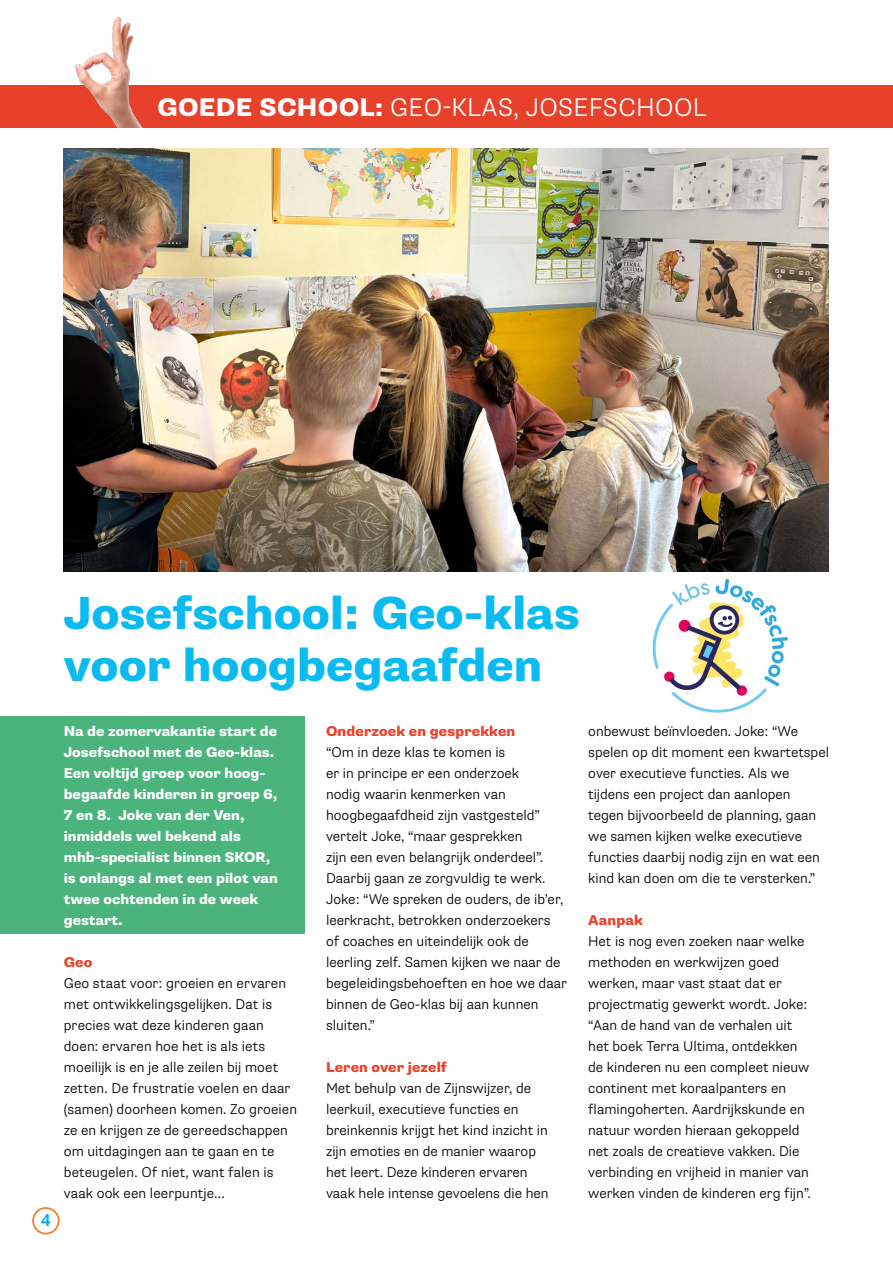
<style>
.page{position:relative;width:893px;height:1263px;background:#fff}
.page>*{position:absolute;margin:0;border:0;box-sizing:border-box;transform-origin:0 0}
.t1{font:800 46.5px/52.5px "Supria Sans";color:#0bbbef}
.t2{font:300 25.5px "Supria Sans";letter-spacing:.015em;color:#fff}
.t3{font:500 17.55px "Franklin Gothic URW";color:#00abe4}
.t4{font:300 14.25px/21px "Supria Sans";color:#000}
.t5{font:800 14.25px/21px "Supria Sans";color:#fff}
.t6{font:800 14.25px "Supria Sans";letter-spacing:.01em;color:#e8412b}
.s1{font-weight:800}
</style>
<div class="page">
<img style="left:652px;top:578px;width:137px;height:135px">
<div style="left:0;top:85px;width:893px;height:42px;background:#e8412b"></div>
<img style="left:74px;top:17px;width:68px;height:110px">
<div style="left:0;top:716px;width:305px;height:218px;background:#4bb37c"></div>
<div style="left:32px;top:1207px;width:28px;height:27px;border:2px solid #ef7e26;border-radius:50%"></div>
<img style="left:64px;top:148px;width:764px;height:423px">
<h2 class="t2" style="left:158px;top:92px;width:551px"><span class="s1">GOEDE SCHOOL:</span> GEO-KLAS, JOSEFSCHOOL</h2>
<h1 class="t1" style="left:64px;top:588px;width:517px">Josefschool: Geo-klas voor hoogbegaafden</h1>
<p class="t3" style="left:41px;top:1209px;width:12px">4</p>
<p class="t5" style="left:64px;top:721px;width:216px">Na de zomervakantie start de<br>Josefschool met de Geo-klas.<br>Een voltijd groep voor hoog&shy;begaafde kinderen in groep 6,<br>7 en 8. Joke van der Ven, inmiddels wel bekend als mhb-specialist binnen SKOR, is onlangs al met een pilot van twee ochtenden in de week gestart.</p>
<p class="t6" style="left:64px;top:953px;width:30px">Geo</p>
<p class="t4" style="left:64px;top:973px;width:235px">Geo staat voor: groeien en ervaren met ontwikkelingsgelijken. Dat is precies wat deze kinderen gaan doen: ervaren hoe het is als iets moeilijk is en je alle zeilen bij moet zetten. De frustratie voelen en daar (samen) doorheen komen. Zo groeien ze en krijgen ze de gereedschappen om uitdagingen aan te gaan en te beteugelen. Of niet, want falen is vaak ook een leerpuntje...</p>
<p class="t6" style="left:326px;top:722px;width:191px">Onderzoek en gesprekken</p>
<p class="t4" style="left:326px;top:742px;width:242px">“Om in deze klas te komen is<br>er in principe er een onderzoek<br>nodig waarin kenmerken van hoogbegaafdheid zijn vastgesteld” vertelt Joke, “maar gesprekken<br>zijn een even belangrijk onderdeel”.<br>Daarbij gaan ze zorgvuldig te werk.<br>Joke: “We spreken de ouders, de ib’er, leerkracht, betrokken onderzoekers of coaches en uiteindelijk ook de leerling zelf. Samen kijken we naar de begeleidingsbehoeften en hoe we daar binnen de Geo-klas bij aan kunnen sluiten.”</p>
<p class="t6" style="left:326px;top:1059px;width:122px">Leren over jezelf</p>
<p class="t4" style="left:326px;top:1078px;width:224px">Met behulp van de Zijnswijzer, de leerkuil, executieve functies en breinkennis krijgt het kind inzicht in zijn emoties en de manier waarop het leert. Deze kinderen ervaren vaak hele intense gevoelens die hen</p>
<p class="t4" style="left:588px;top:721px;width:242px">onbewust beïnvloeden. Joke: “We spelen op dit moment een kwartetspel over executieve functies. Als we tijdens een project dan aanlopen tegen bijvoorbeeld de planning, gaan we samen kijken welke executieve functies daarbij nodig zijn en wat een kind kan doen om die te versterken.”</p>
<p class="t6" style="left:588px;top:911px;width:56px">Aanpak</p>
<p class="t4" style="left:588px;top:931px;width:224px">Het is nog even zoeken naar welke methoden en werkwijzen goed werken, maar vast staat dat er projectmatig gewerkt wordt. Joke: “Aan de hand van de verhalen uit het boek Terra Ultima, ontdekken de kinderen nu een compleet nieuw continent met koraalpanters en flamingoherten. Aardrijkskunde en natuur worden hieraan gekoppeld net zoals de creatieve vakken. Die verbinding en vrijheid in manier van werken vinden de kinderen erg fijn”.</p>
</div>
